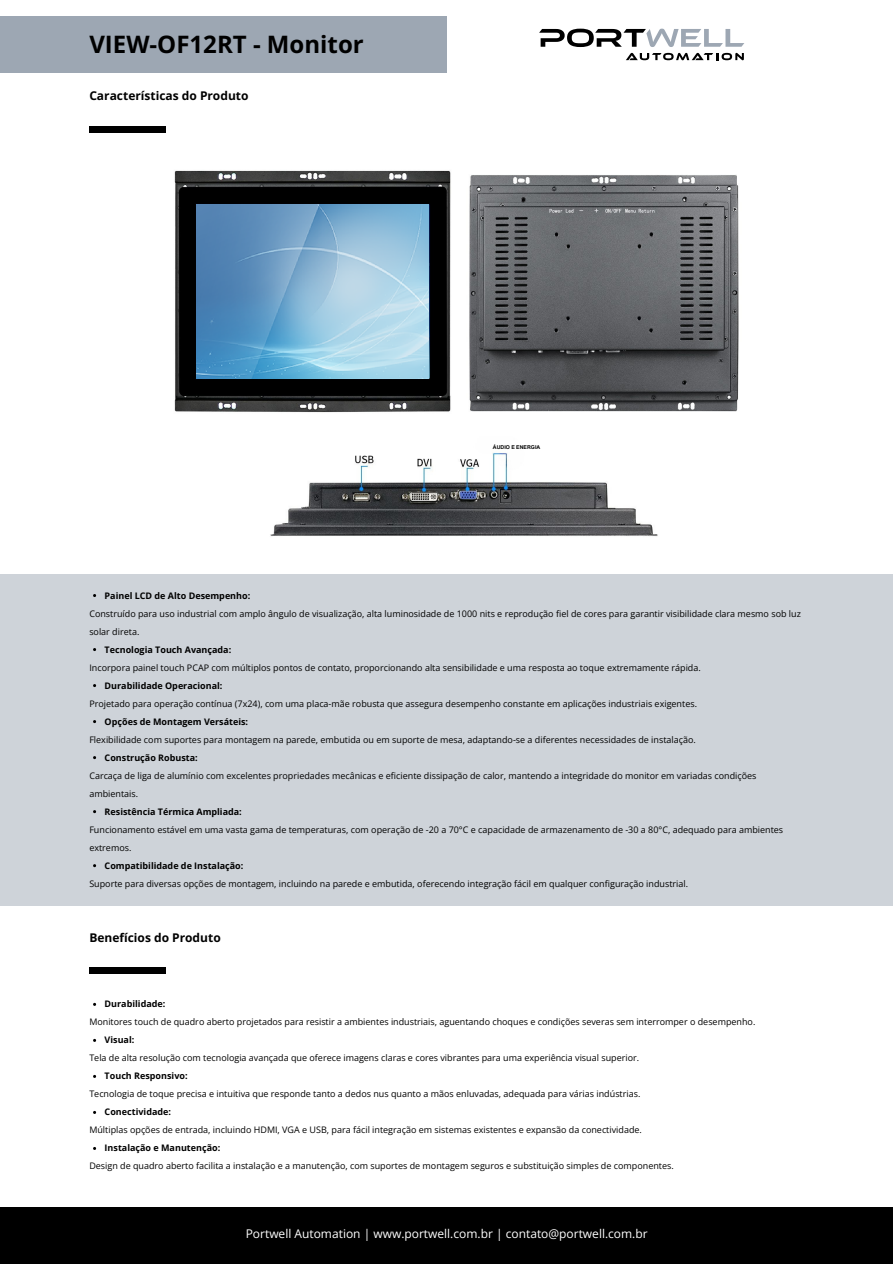
<style>
.page{position:relative;width:893px;height:1264px;background:#fff}
.page>*{position:absolute;margin:0;border:0;box-sizing:border-box;transform-origin:0 0}
.t1{font:700 24px "Open Sans";color:#000}
.t2{font:12px "Open Sans";color:#fff}
.t3{font:700 12px "Open Sans";color:#000}
.t4{font:9px/18px "Open Sans";color:#000}
.t5{font:700 9px "Open Sans";color:#000}
.t6{font:700 5.25px "Arial MT Pro";color:#000}
</style>
<div class="page">
<div style="left:0;top:1206px;width:892px;height:57px;background:#000"></div>
<svg style="left:539px;top:29px;width:205px;height:18px"></svg>
<svg style="left:626px;top:53px;width:117px;height:7px"></svg>
<div style="left:0;top:16px;width:446px;height:57px;background:#9da7b3"></div>
<div style="left:89px;top:126px;width:77px;height:6px;background:#000"></div>
<img style="left:174px;top:170px;width:277px;height:243px">
<img style="left:196px;top:204px;width:232px;height:174px">
<img style="left:469px;top:175px;width:270px;height:237px">
<div style="left:0;top:574px;width:892px;height:331px;background:#ced3d9"></div>
<img style="left:270px;top:452px;width:388px;height:84px">
<div style="left:89px;top:967px;width:77px;height:6px;background:#000"></div>
<h4 class="t1" style="left:89px;top:27px;width:276px">VIEW-OF12RT - Monitor</h4>
<p class="t3" style="left:89px;top:87px;width:161px">Características do Produto</p>
<p class="t6" style="left:493px;top:445px;width:49px">ÁUDIO E ENERGIA</p>
<p class="t5" style="left:105px;top:589px;width:147px">Painel LCD de Alto Desempenho:</p>
<p class="t4" style="left:89px;top:604px;width:713px">Construído para uso industrial com amplo ângulo de visualização, alta luminosidade de 1000 nits e reprodução fiel de cores para garantir visibilidade clara mesmo sob luz solar direta.</p>
<p class="t5" style="left:105px;top:643px;width:128px">Tecnologia Touch Avançada:</p>
<p class="t4" style="left:89px;top:658px;width:613px">Incorpora painel touch PCAP com múltiplos pontos de contato, proporcionando alta sensibilidade e uma resposta ao toque extremamente rápida.</p>
<p class="t5" style="left:105px;top:679px;width:119px">Durabilidade Operacional:</p>
<h4 class="t4" style="left:89px;top:694px;width:609px">Projetado para operação contínua (7x24), com uma placa-mãe robusta que assegura desempenho constante em aplicações industriais exigentes.</h4>
<p class="t5" style="left:105px;top:715px;width:145px">Opções de Montagem Versáteis:</p>
<h4 class="t4" style="left:89px;top:730px;width:608px">Flexibilidade com suportes para montagem na parede, embutida ou em suporte de mesa, adaptando-se a diferentes necessidades de instalação.</h4>
<p class="t5" style="left:105px;top:751px;width:95px">Construção Robusta:</p>
<h4 class="t4" style="left:89px;top:766px;width:668px">Carcaça de liga de alumínio com excelentes propriedades mecânicas e eficiente dissipação de calor, mantendo a integridade do monitor em variadas condições ambientais.</h4>
<p class="t5" style="left:105px;top:805px;width:139px">Resistência Térmica Ampliada:</p>
<h4 class="t4" style="left:89px;top:820px;width:695px">Funcionamento estável em uma vasta gama de temperaturas, com operação de -20 a 70°C e capacidade de armazenamento de -30 a 80°C, adequado para ambientes extremos.</h4>
<p class="t5" style="left:105px;top:859px;width:140px">Compatibilidade de Instalação:</p>
<h4 class="t4" style="left:89px;top:874px;width:600px">Suporte para diversas opções de montagem, incluindo na parede e embutida, oferecendo integração fácil em qualquer configuração industrial.</h4>
<h4 class="t3" style="left:89px;top:928px;width:133px">Benefícios do Produto</h4>
<p class="t5" style="left:105px;top:997px;width:62px">Durabilidade:</p>
<h4 class="t4" style="left:89px;top:1012px;width:667px">Monitores touch de quadro aberto projetados para resistir a ambientes industriais, aguentando choques e condições severas sem interromper o desempenho.</h4>
<p class="t5" style="left:105px;top:1033px;width:31px">Visual:</p>
<h4 class="t4" style="left:89px;top:1048px;width:551px">Tela de alta resolução com tecnologia avançada que oferece imagens claras e cores vibrantes para uma experiência visual superior.</h4>
<h2 class="t5" style="left:105px;top:1069px;width:84px">Touch Responsivo:</h2>
<p class="t4" style="left:89px;top:1084px;width:552px">Tecnologia de toque precisa e intuitiva que responde tanto a dedos nus quanto a mãos enluvadas, adequada para várias indústrias.</p>
<h4 class="t5" style="left:105px;top:1105px;width:68px">Conectividade:</h4>
<p class="t4" style="left:89px;top:1120px;width:554px">Múltiplas opções de entrada, incluindo HDMI, VGA e USB, para fácil integração em sistemas existentes e expansão da conectividade.</p>
<h4 class="t5" style="left:105px;top:1141px;width:117px">Instalação e Manutenção:</h4>
<p class="t4" style="left:89px;top:1156px;width:586px">Design de quadro aberto facilita a instalação e a manutenção, com suportes de montagem seguros e substituição simples de componentes.</p>
<h1 class="t2" style="left:246px;top:1225px;width:403px">Portwell Automation | www.portwell.com.br | contato@portwell.com.br</h1>
</div>
